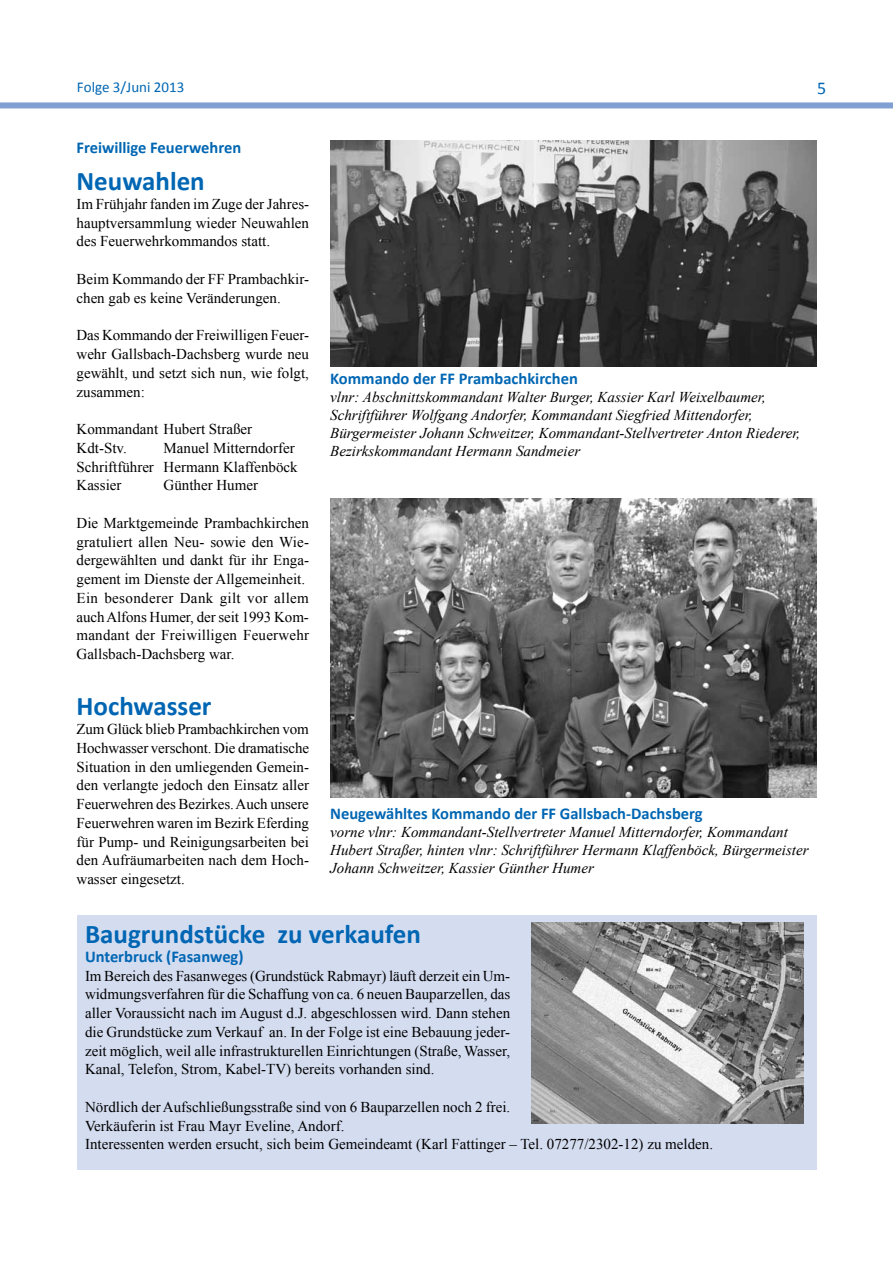
<style>
.page{position:relative;width:893px;height:1263px;background:#fff}
.page>*{position:absolute;margin:0;border:0;box-sizing:border-box;transform-origin:0 0}
.t1{font:700 27px "Calibri";color:#0066b3}
.t2{font:18px "Calibri";color:#0066b3}
.t3{font:700 16.5px "Calibri";color:#0066b3}
.t4{font:15px/18.8px "Times New Roman";color:#000}
.t5{font:italic 15px/18px "Times New Roman";color:#000}
.t6{font:15px "Calibri";color:#0066b3}
</style>
<div class="page">
<div style="left:0;top:102px;width:893px;height:6px;background:#80a0d3"></div>
<div style="left:77px;top:915px;width:739px;height:254px;background:#d4dcf0"></div>
<img style="left:330px;top:141px;width:486px;height:226px">
<img style="left:330px;top:499px;width:486px;height:299px">
<img style="left:531px;top:923px;width:273px;height:200px">
<p class="t6" style="left:77px;top:78px;width:109px">Folge 3/Juni 2013</p>
<p class="t2" style="left:817px;top:77px;width:11px">5</p>
<p class="t3" style="left:76px;top:137px;width:166px">Freiwillige Feuerwehren</p>
<h1 class="t1" style="left:76px;top:164px;width:130px">Neuwahlen</h1>
<p class="t4" style="left:76px;top:194px;width:234px;text-align:justify">Im Frühjahr fanden im Zuge der Jahres&shy;hauptversammlung wieder Neuwahlen des Feuerwehrkommandos statt.</p>
<p class="t4" style="left:76px;top:269px;width:234px">Beim Kommando der FF Prambachkir&shy;chen gab es keine Veränderungen.</p>
<p class="t4" style="left:76px;top:326px;width:234px;text-align:justify">Das Kommando der Freiwilligen Feuer&shy;wehr Gallsbach-Dachsberg wurde neu gewählt, und setzt sich nun, wie folgt, zusammen:</p>
<p class="t4" style="left:76px;top:419px;width:177px">Kommandant Hubert Straßer<br>Kdt-Stv.</p>
<p class="t4" style="left:76px;top:438px;width:223px;text-indent:87px">Manuel Mitterndorfer<br>Schriftführer Hermann Klaffenböck<br>Kassier</p>
<p class="t4" style="left:164px;top:476px;width:96px">Günther Humer</p>
<p class="t4" style="left:76px;top:513px;width:234px">Die Marktgemeinde Prambachkirchen gratuliert allen Neu- sowie den Wie&shy;dergewählten und dankt für ihr Enga&shy;gement im Dienste der Allgemeinheit.<br>Ein besonderer Dank gilt vor allem auch Alfons Humer, der seit 1993 Kom&shy;mandant der Freiwilligen Feuerwehr Gallsbach-Dachsberg war.</p>
<h1 class="t1" style="left:76px;top:689px;width:137px">Hochwasser</h1>
<p class="t4" style="left:76px;top:719px;width:234px;text-align:justify">Zum Glück blieb Prambachkirchen vom Hochwasser verschont. Die dramatische Situation in den umliegenden Gemein&shy;den verlangte jedoch den Einsatz aller Feuerwehren des Bezirkes. Auch unsere Feuerwehren waren im Bezirk Eferding für Pump- und Reinigungsarbeiten bei den Aufräumarbeiten nach dem Hoch&shy;wasser eingesetzt.</p>
<p class="t3" style="left:330px;top:368px;width:249px">Kommando der FF Prambachkirchen</p>
<p class="t5" style="left:330px;top:388px;width:472px">vlnr: Abschnittskommandant Walter Burger, Kassier Karl Weixelbaumer, Schriftführer Wolfgang Andorfer, Kommandant Siegfried Mittendorfer, Bürgermeister Johann Schweitzer, Kommandant-Stellvertreter Anton Riederer, Bezirkskommandant Hermann Sandmeier</p>
<p class="t3" style="left:330px;top:803px;width:374px">Neugewähltes Kommando der FF Gallsbach-Dachsberg</p>
<p class="t5" style="left:330px;top:823px;width:480px">vorne vlnr: Kommandant-Stellvertreter Manuel Mitterndorfer, Kommandant<br>Hubert Straßer, hinten vlnr: Schriftführer Hermann Klaffenböck, Bürgermeister<br>Johann Schweitzer, Kassier Günther Humer</p>
<h1 class="t1" style="left:85px;top:917px;width:337px">Baugrundstücke zu verkaufen</h1>
<p class="t3" style="left:85px;top:946px;width:160px">Unterbruck (Fasanweg)</p>
<p class="t4" style="left:85px;top:966px;width:427px;text-align:justify">Im Bereich des Fasanweges (Grundstück Rabmayr) läuft derzeit ein Um&shy;widmungsverfahren für die Schaffung von ca. 6 neuen Bauparzellen, das aller Voraussicht nach im August d.J. abgeschlossen wird. Dann stehen die Grundstücke zum Verkauf an. In der Folge ist eine Bebauung jeder&shy;zeit möglich, weil alle infrastrukturellen Einrichtungen (Straße, Wasser, Kanal, Telefon, Strom, Kabel-TV) bereits vorhanden sind.</p>
<p class="t4" style="left:85px;top:1097px;width:630px">Nördlich der Aufschließungsstraße sind von 6 Bauparzellen noch 2 frei.<br>Verkäuferin ist Frau Mayr Eveline, Andorf.<br>Interessenten werden ersucht, sich beim Gemeindeamt (Karl Fattinger – Tel. 07277/2302-12) zu melden.</p>
</div>
